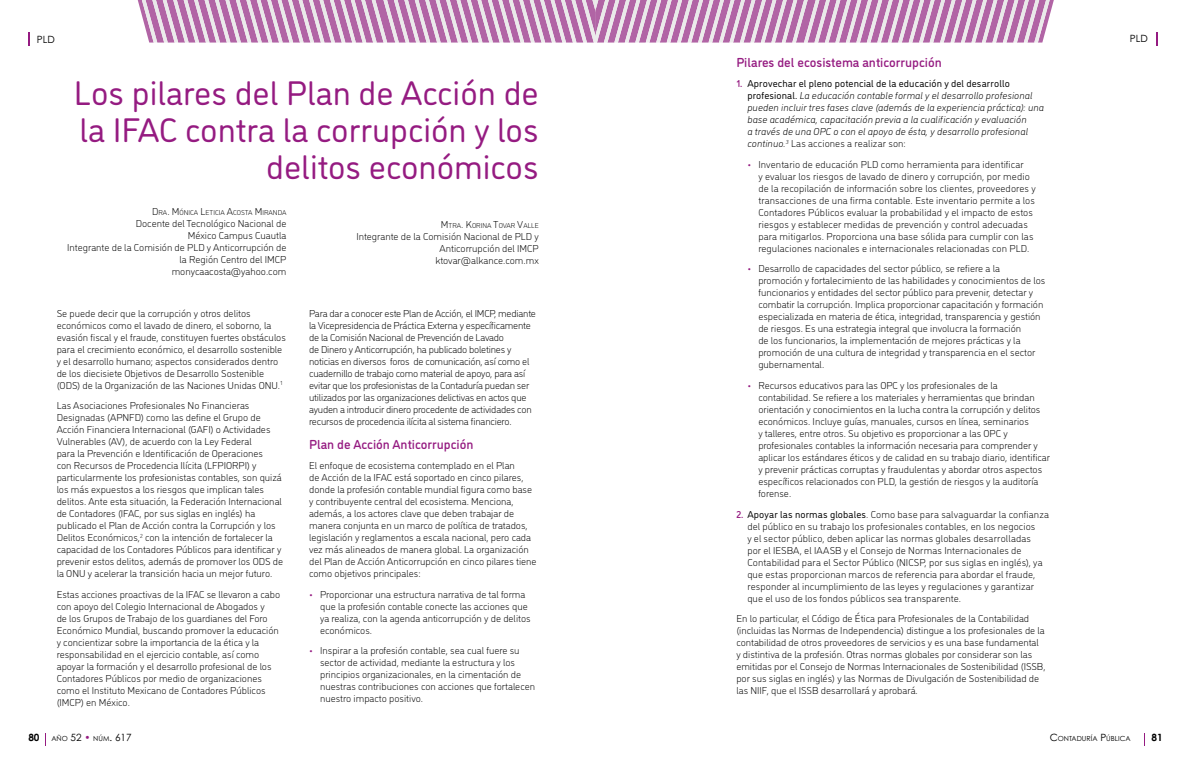
<style>
.page{position:relative;width:1191px;height:766px;background:#fff}
.page>*{position:absolute;margin:0;border:0;box-sizing:border-box;transform-origin:0 0}
.t1{font:34px/37px "DI Nosaur";color:#951b81;text-align:right}
.t2{font:500 13px "DI Nosaur";color:#951b81}
.t3{font:300 10px/12px "DI Nosaur";color:#000}
.t4{font:300 10px/12px "DI Nosaur";letter-spacing:-.02em;color:#000}
.t5{font:italic 300 10px/12px "DI Nosaur";letter-spacing:.005em;color:#000}
.t6{font:10px "Century Gothic Pro";color:#000}
.t7{font:700 10px "Century Gothic Pro";color:#000}
.t8{font:300 7px "DI Nosaur";color:#000}
.t9{font:7px "Century Gothic Pro";color:#000}
.s1{font-weight:500;font-style:normal;color:#951b81}
.s2{font-weight:400;font-style:normal}
.s3{font-style:normal}
.s4{color:#951b81}
.s5{font-weight:500;color:#951b81}
.s6{font-weight:400}
.s7{font-size:10px}
.s8{font-weight:700;font-size:10px}
.s9{font-size:10px;color:#951b81}
</style>
<div class="page">
<svg style="left:1144px;top:733px;width:1px;height:12px"></svg>
<svg style="left:45px;top:733px;width:1px;height:12px"></svg>
<svg style="left:1156px;top:32px;width:1px;height:14px"></svg>
<svg style="left:28px;top:32px;width:1px;height:14px"></svg>
<svg style="left:137px;top:0;width:917px;height:43px;background:#c899c1"></svg>
<p class="t6" style="left:37px;top:34px;width:19px">PLD</p>
<p class="t6" style="left:1129px;top:32px;width:19px">PLD</p>
<h1 class="t1" style="left:74px;top:72px;width:466px">Los pilares del Plan de Acción de la IFAC contra la corrupción y los delitos económicos</h1>
<h2 class="t2" style="left:736px;top:53px;width:207px">Pilares del ecosistema anticorrupción</h2>
<p class="t5" style="left:747px;top:77px;width:298px;text-indent:-11px"><span class="s1">1.</span> <span class="s2">Aprovechar el pleno potencial de la educación y del desarrollo profesional.</span> La educación contable formal y el desarrollo profesional pueden incluir tres fases clave (además de la experiencia práctica): una base académica, capacitación previa a la cualificación y evaluación<br>a través de una OPC o con el apoyo de ésta, y desarrollo profesional continuo.<sup>3</sup> <span class="s3">Las acciones a realizar son:</span></p>
<p class="t3" style="left:758px;top:157px;width:279px;text-indent:-11px"><span class="s4">•</span> Inventario de educación PLD como herramienta para identificar<br>y evaluar los riesgos de lavado de dinero y corrupción, por medio de la recopilación de información sobre los clientes, proveedores y transacciones de una firma contable. Este inventario permite a los Contadores Públicos evaluar la probabilidad y el impacto de estos riesgos y establecer medidas de prevención y control adecuadas para mitigarlos. Proporciona una base sólida para cumplir con las regulaciones nacionales e internacionales relacionadas con PLD.</p>
<p class="t3" style="left:758px;top:262px;width:288px;text-indent:-11px"><span class="s4">•</span> Desarrollo de capacidades del sector público, se refiere a la promoción y fortalecimiento de las habilidades y conocimientos de los funcionarios y entidades del sector público para prevenir, detectar y combatir la corrupción. Implica proporcionar capacitación y formación especializada en materia de ética, integridad, transparencia y gestión de riesgos. Es una estrategia integral que involucra la formación<br>de los funcionarios, la implementación de mejores prácticas y la promoción de una cultura de integridad y transparencia en el sector gubernamental.</p>
<p class="t3" style="left:758px;top:378px;width:293px;text-indent:-11px"><span class="s4">•</span> Recursos educativos para las OPC y los profesionales de la contabilidad. Se refiere a los materiales y herramientas que brindan orientación y conocimientos en la lucha contra la corrupción y delitos económicos. Incluye guías, manuales, cursos en línea, seminarios<br>y talleres, entre otros. Su objetivo es proporcionar a las OPC y profesionales contables la información necesaria para comprender y aplicar los estándares éticos y de calidad en su trabajo diario, identificar y prevenir prácticas corruptas y fraudulentas y abordar otros aspectos específicos relacionados con PLD, la gestión de riesgos y la auditoría forense.</p>
<p class="t3" style="left:747px;top:507px;width:303px;text-indent:-11px"><span class="s5">2.</span> <span class="s6">Apoyar las normas globales</span>. Como base para salvaguardar la confianza del público en su trabajo los profesionales contables, en los negocios<br>y el sector público, deben aplicar las normas globales desarrolladas<br>por el IESBA, el IAASB y el Consejo de Normas Internacionales de Contabilidad para el Sector Público (NICSP, por sus siglas en inglés), ya que estas proporcionan marcos de referencia para abordar el fraude, responder al incumplimiento de las leyes y regulaciones y garantizar que el uso de los fondos públicos sea transparente.</p>
<p class="t3" style="left:736px;top:611px;width:311px">En lo particular, el Código de Ética para Profesionales de la Contabilidad (incluidas las Normas de Independencia) distingue a los profesionales de la contabilidad de otros proveedores de servicios y es una base fundamental y distintiva de la profesión. Otras normas globales por considerar son las emitidas por el Consejo de Normas Internacionales de Sostenibilidad (ISSB, por sus siglas en inglés) y las Normas de Divulgación de Sostenibilidad de las NIIF, que el ISSB desarrollará y aprobará.</p>
<p class="t8" style="left:152px;top:207px;width:37px"><span class="s7">D</span>RA<span class="s7">. M</span>ÓNICA</p>
<p class="t8" style="left:200px;top:207px;width:74px"><span class="s7">L</span>ETICIA <span class="s7">A</span>COSTA <span class="s7">M</span>I RANDA</p>
<p class="t3" style="left:67px;top:216px;width:221px;text-align:right">Docente del Tecnológico Nacional de<br>México Campus Cuautla<br>Integrante de la Comisión de PLD y Anticorrupción de la Región Centro del IMCP monycaacosta@yahoo.com</p>
<p class="t8" style="left:441px;top:220px;width:88px"><span class="s7">M</span>TRA<span class="s7">. K</span>ORINA <span class="s7">T</span>OVAR <span class="s7">V</span>ALLE</p>
<p class="t3" style="left:356px;top:229px;width:184px;text-align:right">Integrante de la Comisión Nacional de PLD y<br>Anticorrupción del IMCP ktovar@alkance.com.mx</p>
<p class="t4" style="left:309px;top:306px;width:228px">Para dar a conocer este Plan de Acción, el IMCP, mediante la Vicepresidencia de Práctica Externa y específicamente de la Comisión Nacional de Prevención de Lavado<br>de Dinero y Anticorrupción, ha publicado boletines y noticias en diversos foros de comunicación, así como el cuadernillo de trabajo como material de apoyo, para así evitar que los profesionistas de la Contaduría puedan ser utilizados por las organizaciones delictivas en actos que ayuden a introducir dinero procedente de actividades con recursos de procedencia ilícita al sistema financiero.</p>
<h2 class="t2" style="left:309px;top:435px;width:166px">Plan de Acción Anticorrupción</h2>
<p class="t3" style="left:309px;top:459px;width:229px">El enfoque de ecosistema contemplado en el Plan<br>de Acción de la IFAC está soportado en cinco pilares, donde la profesión contable mundial figura como base y contribuyente central del ecosistema. Menciona, además, a los actores clave que deben trabajar de manera conjunta en un marco de política de tratados, legislación y reglamentos a escala nacional, pero cada vez más alineados de manera global. La organización del Plan de Acción Anticorrupción en cinco pilares tiene como objetivos principales:</p>
<p class="t3" style="left:320px;top:587px;width:212px;text-indent:-11px"><span class="s4">•</span> Proporcionar una estructura narrativa de tal forma que la profesión contable conecte las acciones que ya realiza, con la agenda anticorrupción y de delitos económicos.</p>
<p class="t3" style="left:320px;top:644px;width:216px;text-indent:-11px"><span class="s4">•</span> Inspirar a la profesión contable, sea cual fuere su sector de actividad, mediante la estructura y los principios organizacionales, en la cimentación de nuestras contribuciones con acciones que fortalecen nuestro impacto positivo.</p>
<p class="t3" style="left:57px;top:306px;width:231px">Se puede decir que la corrupción y otros delitos económicos como el lavado de dinero, el soborno, la evasión fiscal y el fraude, constituyen fuertes obstáculos para el crecimiento económico, el desarrollo sostenible y el desarrollo humano; aspectos considerados dentro de los diecisiete Objetivos de Desarrollo Sostenible (ODS) de la Organización de las Naciones Unidas ONU.<sup>1</sup></p>
<p class="t3" style="left:57px;top:399px;width:228px">Las Asociaciones Profesionales No Financieras Designadas (APNFD) como las define el Grupo de Acción Financiera Internacional (GAFI) o Actividades Vulnerables (AV), de acuerdo con la Ley Federal<br>para la Prevención e Identificación de Operaciones<br>con Recursos de Procedencia Ilícita (LFPIORPI) y particularmente los profesionistas contables, son quizá los más expuestos a los riesgos que implican tales delitos. Ante esta situación, la Federación Internacional de Contadores (IFAC, por sus siglas en inglés) ha publicado el Plan de Acción contra la Corrupción y los Delitos Económicos,<sup>2</sup> con la intención de fortalecer la capacidad de los Contadores Públicos para identificar y prevenir estos delitos, además de promover los ODS de la ONU y acelerar la transición hacia un mejor futuro.</p>
<p class="t3" style="left:57px;top:587px;width:225px">Estas acciones proactivas de la IFAC se llevaron a cabo con apoyo del Colegio Internacional de Abogados y<br>de los Grupos de Trabajo de los guardianes del Foro Económico Mundial, buscando promover la educación y concientizar sobre la importancia de la ética y la responsabilidad en el ejercicio contable, así como apoyar la formación y el desarrollo profesional de los Contadores Públicos por medio de organizaciones como el Instituto Mexicano de Contadores Públicos (IMCP) en México.</p>
<p class="t9" style="left:28px;top:734px;width:105px"><span class="s8">80</span> AÑO <span class="s7">52</span> <span class="s9">•</span> NÚM<span class="s7">. 617</span></p>
<p class="t9" style="left:1049px;top:734px;width:82px"><span class="s7">C</span>ONTADURÍA <span class="s7">P</span>ÚBLICA</p>
<p class="t7" style="left:1151px;top:731px;width:13px">81</p>
</div>
